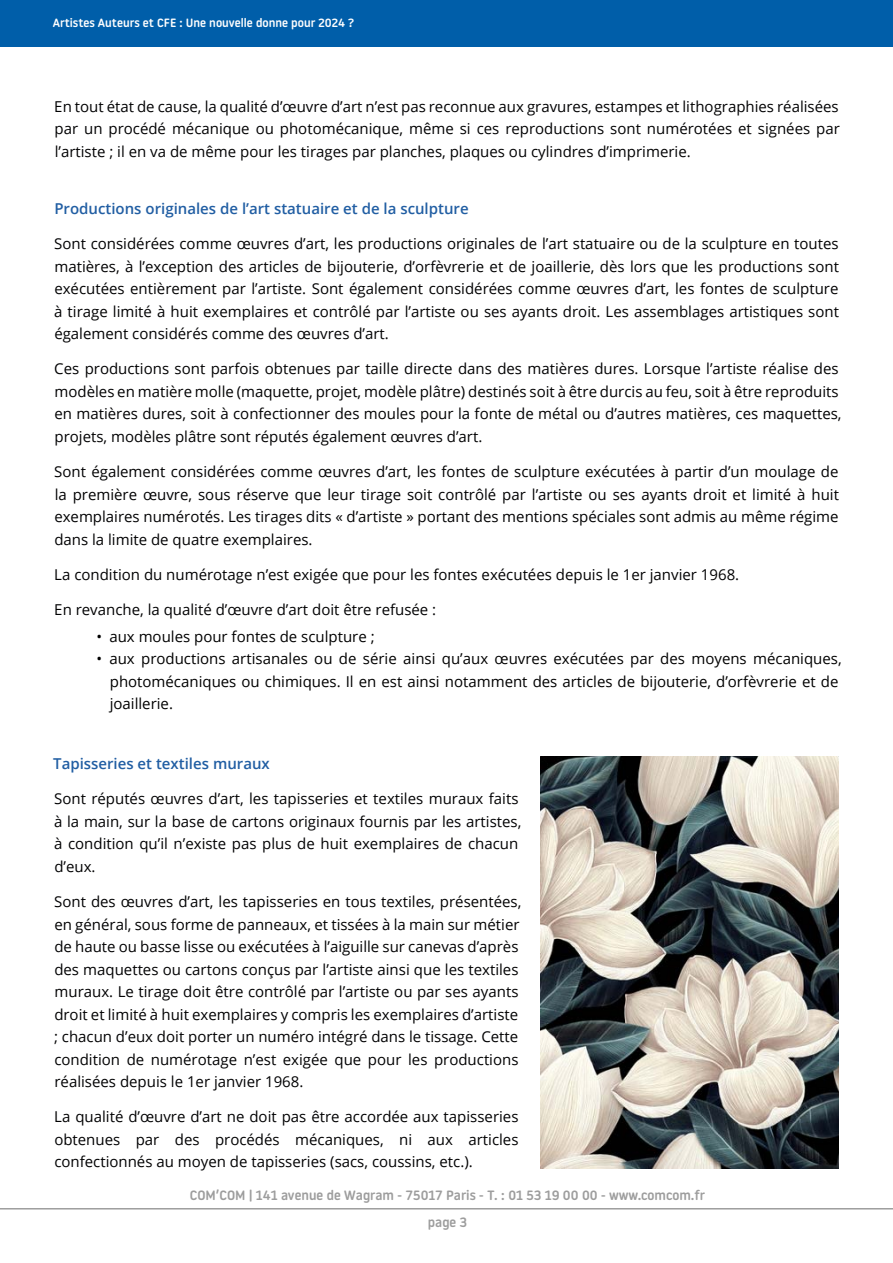
<style>
.page{position:relative;width:893px;height:1263px;background:#fff}
.page>*{position:absolute;margin:0;border:0;box-sizing:border-box;transform-origin:0 0}
.t1{font:15px/22.5px "Open Sans";color:#020203;text-align:justify}
.t2{font:15px/22.5px "Open Sans";color:#000}
.t3{font:600 15px "Open Sans";color:#215ea3}
.t4{font:500 13.5px/26.8px "Roway Round";color:#9d9d9d;text-align:center}
.t5{font:500 12px "Roway Round";color:#fefefe}
</style>
<div class="page">
<div style="left:0;top:0;width:893px;height:47px;background:#005ea9"></div>
<hr style="left:0;top:1208px;width:893px;height:1px;background:#9d9d9d">
<img style="left:540px;top:757px;width:299px;height:412px">
<p class="t5" style="left:53px;top:14px;width:303px">Artistes Auteurs et CFE : Une nouvelle donne pour 2024 ?</p>
<p class="t1" style="left:54px;top:95px;width:787px">En tout état de cause, la qualité d’œuvre d’art n’est pas reconnue aux gravures, estampes et lithographies réalisées par un procédé mécanique ou photomécanique, même si ces reproductions sont numérotées et signées par l’artiste ; il en va de même pour les tirages par planches, plaques ou cylindres d’imprimerie.</p>
<p class="t3" style="left:54px;top:198px;width:416px">Productions originales de l’art statuaire et de la sculpture</p>
<p class="t1" style="left:54px;top:232px;width:786px">Sont considérées comme œuvres d’art, les productions originales de l’art statuaire ou de la sculpture en toutes matières, à l’exception des articles de bijouterie, d’orfèvrerie et de joaillerie, dès lors que les productions sont exécutées entièrement par l’artiste. Sont également considérées comme œuvres d’art, les fontes de sculpture à tirage limité à huit exemplaires et contrôlé par l’artiste ou ses ayants droit. Les assemblages artistiques sont également considérés comme des œuvres d’art.</p>
<p class="t1" style="left:54px;top:357px;width:789px;text-align:left">Ces productions sont parfois obtenues par taille directe dans des matières dures. Lorsque l’artiste réalise des modèles en matière molle (maquette, projet, modèle plâtre) destinés soit à être durcis au feu, soit à être reproduits en matières dures, soit à confectionner des moules pour la fonte de métal ou d’autres matières, ces maquettes, projets, modèles plâtre sont réputés également œuvres d’art.</p>
<p class="t1" style="left:54px;top:460px;width:786px">Sont également considérées comme œuvres d’art, les fontes de sculpture exécutées à partir d’un moulage de la première œuvre, sous réserve que leur tirage soit contrôlé par l’artiste ou ses ayants droit et limité à huit exemplaires numérotés. Les tirages dits « d’artiste » portant des mentions spéciales sont admis au même régime dans la limite de quatre exemplaires.</p>
<p class="t1" style="left:54px;top:563px;width:686px">La condition du numérotage n’est exigée que pour les fontes exécutées depuis le 1er janvier 1968.</p>
<p class="t1" style="left:54px;top:598px;width:383px">En revanche, la qualité d’œuvre d’art doit être refusée :</p>
<p class="t2" style="left:96px;top:625px;width:280px">• aux moules pour fontes de sculpture ;</p>
<p class="t2" style="left:110px;top:647px;width:733px;text-indent:-13px">• aux productions artisanales ou de série ainsi qu’aux œuvres exécutées par des moyens mécaniques, photomécaniques ou chimiques. Il en est ainsi notamment des articles de bijouterie, d’orfèvrerie et de joaillerie.</p>
<p class="t3" style="left:53px;top:753px;width:218px">Tapisseries et textiles muraux</p>
<p class="t1" style="left:54px;top:787px;width:469px;text-align:left">Sont réputés œuvres d’art, les tapisseries et textiles muraux faits à la main, sur la base de cartons originaux fournis par les artistes, à condition qu’il n’existe pas plus de huit exemplaires de chacun d’eux.</p>
<p class="t1" style="left:54px;top:890px;width:469px;text-align:left">Sont des œuvres d’art, les tapisseries en tous textiles, présentées, en général, sous forme de panneaux, et tissées à la main sur métier de haute ou basse lisse ou exécutées à l’aiguille sur canevas d’après des maquettes ou cartons conçus par l’artiste ainsi que les textiles muraux. Le tirage doit être contrôlé par l’artiste ou par ses ayants droit et limité à huit exemplaires y compris les exemplaires d’artiste ; chacun d’eux doit porter un numéro intégré dans le tissage. Cette condition de numérotage n’est exigée que pour les productions réalisées depuis le 1er janvier 1968.</p>
<p class="t1" style="left:54px;top:1105px;width:466px">La qualité d’œuvre d’art ne doit pas être accordée aux tapisseries obtenues par des procédés mécaniques, ni aux articles confectionnés au moyen de tapisseries (sacs, coussins, etc.).</p>
<p class="t4" style="left:190px;top:1181px;width:517px">COM’COM | 141 avenue de Wagram - 75017 Paris - T. : 01 53 19 00 00 - www.comcom.fr page 3</p>
</div>
